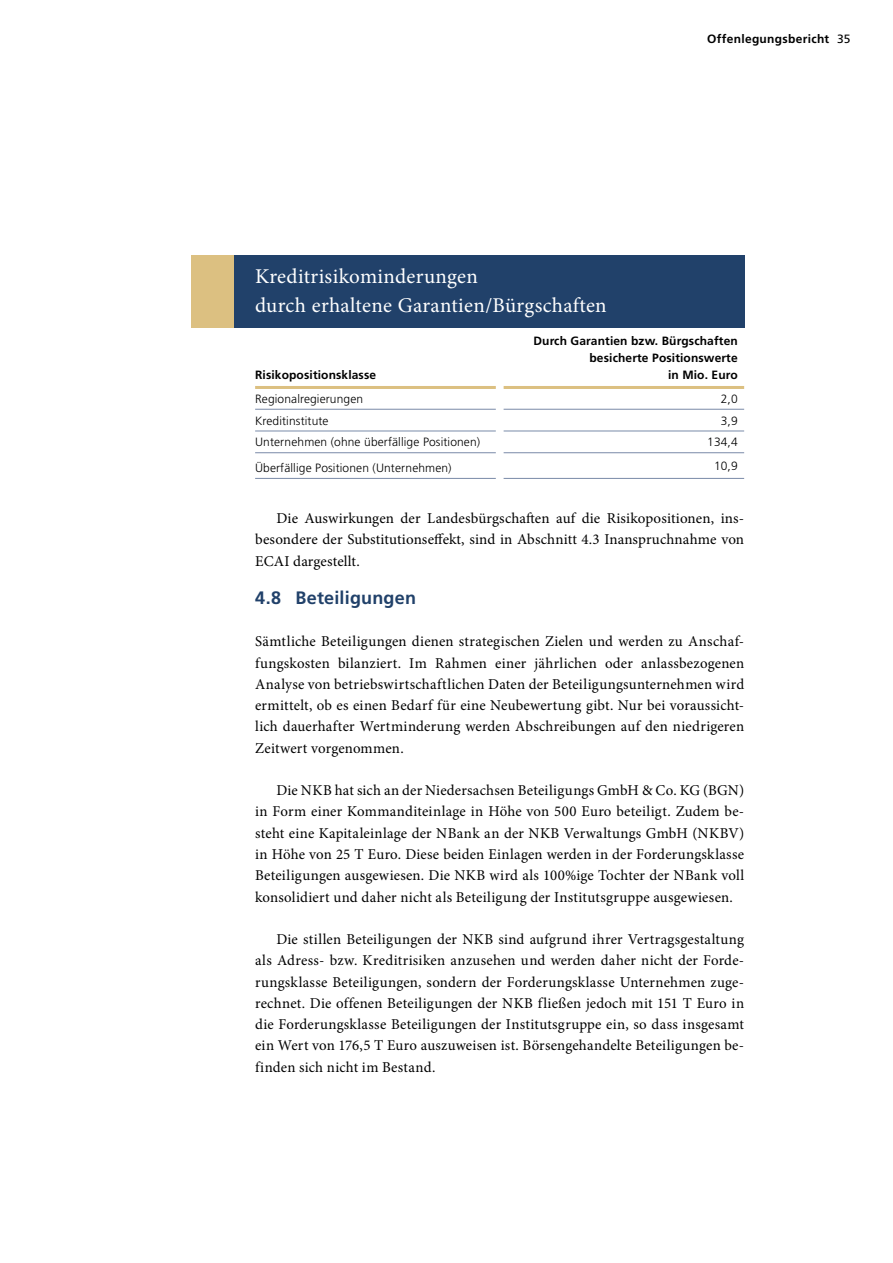
<style>
.page{position:relative;width:893px;height:1263px;background:#fff}
.page>*{position:absolute;margin:0;border:0;box-sizing:border-box;transform-origin:0 0}
.t1{font:21px/29.7px "Minion Pro";letter-spacing:.015em;color:#fff}
.t2{font:700 18px "Frutiger LT Std";letter-spacing:.015em;color:#21416a}
.t3{font:15px/21.3px "Minion Pro";letter-spacing:.01em;color:#000;text-align:justify}
.t4{font:300 12px "Frutiger LT Std";letter-spacing:.01em;color:#000}
.t5{font:700 12px/17px "Frutiger LT Std";letter-spacing:.01em;color:#000;text-align:right}
.t6{font:12px "Frutiger LT Std";color:#000}
</style>
<div class="page">
<hr style="left:255px;top:386px;width:241px;height:3px;background:#dcc081">
<hr style="left:503px;top:386px;width:241px;height:3px;background:#dcc081">
<hr style="left:255px;top:409px;width:241px;height:1px;background:#798aa8">
<hr style="left:503px;top:409px;width:241px;height:1px;background:#798aa8">
<hr style="left:255px;top:431px;width:241px;height:1px;background:#798aa8">
<hr style="left:503px;top:431px;width:241px;height:1px;background:#798aa8">
<hr style="left:255px;top:452px;width:241px;height:1px;background:#798aa8">
<hr style="left:503px;top:452px;width:241px;height:1px;background:#798aa8">
<hr style="left:255px;top:478px;width:241px;height:1px;background:#798aa8">
<hr style="left:503px;top:478px;width:241px;height:1px;background:#798aa8">
<div style="left:191px;top:255px;width:43px;height:72px;background:#dcc081"></div>
<div style="left:234px;top:255px;width:510px;height:72px;background:#21416a"></div>
<p class="t5" style="left:707px;top:30px;width:124px">Offenlegungsbericht</p>
<p class="t6" style="left:837px;top:31px;width:15px">35</p>
<h1 class="t1" style="left:255px;top:261px;width:353px">Kreditrisikominderungen<br>durch erhaltene Garantien/Bürgschaften</h1>
<p class="t5" style="left:255px;top:366px;width:123px">Risikopositionsklasse</p>
<p class="t5" style="left:533px;top:332px;width:206px">Durch Garantien bzw. Bürgschaften besicherte Positionswerte<br>in Mio. Euro</p>
<p class="t4" style="left:255px;top:392px;width:109px">Regionalregierungen</p>
<p class="t4" style="left:721px;top:392px;width:18px">2,0</p>
<p class="t4" style="left:255px;top:414px;width:75px">Kreditinstitute</p>
<p class="t4" style="left:721px;top:414px;width:18px">3,9</p>
<p class="t4" style="left:255px;top:435px;width:227px">Unternehmen (ohne überfällige Positionen)</p>
<p class="t4" style="left:707px;top:435px;width:32px">134,4</p>
<p class="t4" style="left:255px;top:461px;width:198px">Überfällige Positionen (Unternehmen)</p>
<p class="t4" style="left:714px;top:459px;width:25px">10,9</p>
<p class="t3" style="left:255px;top:508px;width:490px;text-indent:21px">Die Auswirkungen der Landesbürgschaften auf die Risikopositionen, ins&shy;besondere der Substitutionseffekt, sind in Abschnitt 4.3 Inanspruchnahme von ECAI dargestellt.</p>
<p class="t2" style="left:255px;top:587px;width:163px">4.8 Beteiligungen</p>
<p class="t3" style="left:255px;top:631px;width:491px">Sämtliche Beteiligungen dienen strategischen Zielen und werden zu Anschaf&shy;fungskosten bilanziert. Im Rahmen einer jährlichen oder anlassbezogenen Analyse von betriebswirtschaftlichen Daten der Beteiligungsunternehmen wird ermittelt, ob es einen Bedarf für eine Neubewertung gibt. Nur bei voraussicht&shy;lich dauerhafter Wertminderung werden Abschreibungen auf den niedrigeren Zeitwert vorgenommen.</p>
<p class="t3" style="left:255px;top:780px;width:491px;text-indent:21px">Die NKB hat sich an der Niedersachsen Beteiligungs GmbH &amp; Co. KG (BGN) in Form einer Kommanditeinlage in Höhe von 500 Euro beteiligt. Zudem be&shy;steht eine Kapitaleinlage der NBank an der NKB Verwaltungs GmbH (NKBV) in Höhe von 25 T Euro. Diese beiden Einlagen werden in der Forderungsklasse Beteiligungen ausgewiesen. Die NKB wird als 100%ige Tochter der NBank voll konsolidiert und daher nicht als Beteiligung der Institutsgruppe ausgewiesen.</p>
<p class="t3" style="left:255px;top:929px;width:490px;text-indent:21px">Die stillen Beteiligungen der NKB sind aufgrund ihrer Vertragsgestaltung als Adress- bzw. Kreditrisiken anzusehen und werden daher nicht der Forde&shy;rungsklasse Beteiligungen, sondern der Forderungsklasse Unternehmen zuge&shy;rechnet. Die offenen Beteiligungen der NKB fließen jedoch mit 151 T Euro in die Forderungsklasse Beteiligungen der Institutsgruppe ein, so dass insgesamt ein Wert von 176,5 T Euro auszuweisen ist. Börsengehandelte Beteiligungen be&shy;finden sich nicht im Bestand.</p>
</div>
